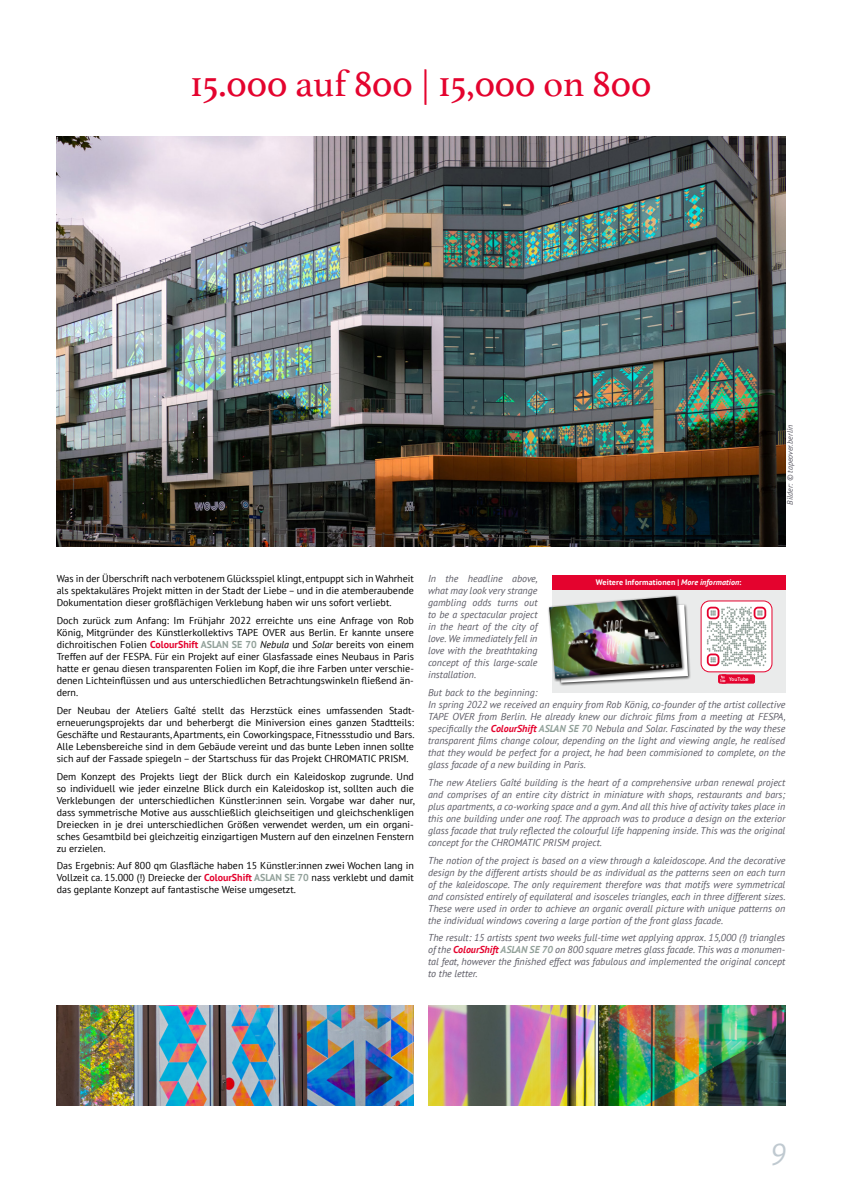
<style>
.page{position:relative;width:842px;height:1191px;background:#fff}
.page>*{position:absolute;margin:0;border:0;box-sizing:border-box;transform-origin:0 0}
.t1{font:38px "Athelas";color:#e4032e}
.t2{font:italic 30px "PT Sans";color:#bfc9d0}
.t3{font:italic 10px/12px "PT Sans";color:#5c5b65;text-align:justify}
.t4{font:10px/12px "PT Sans";color:#000;text-align:justify}
.t5{font:700 8px "PT Sans";letter-spacing:.015em;color:#fff}
.t6{font:italic 8px "PT Sans";color:#5c5b65}
.t7{font:500 5.2px "DIN Pro";color:#fff}
.s1{font-weight:700;color:#e4032e}
.s2{font-weight:700;color:#92a19a}
.s3{font-style:italic}
</style>
<div class="page">
<img style="left:57px;top:136px;width:728px;height:410px">
<img style="left:57px;top:1005px;width:357px;height:101px">
<img style="left:428px;top:1005px;width:357px;height:101px">
<div style="left:552px;top:584px;width:233px;height:109px;background:#eaebeb"></div>
<div style="left:556px;top:603px;width:135px;height:83px;background:#000;opacity:.75"></div>
<svg style="left:685px;top:604px;width:3px;height:78px"></svg>
<div style="left:552px;top:575px;width:233px;height:14px;background:#e4032e"></div>
<div style="left:547px;top:594px;width:138px;height:88px;background:#000;opacity:.75"></div>
<img style="left:549px;top:596px;width:133px;height:82px">
<div style="left:701px;top:601px;width:71px;height:71px;background:#fff;border-radius:9px"></div>
<svg style="left:707px;top:606px;width:59px;height:60px"></svg>
<div style="left:701px;top:600px;width:71px;height:72px;border:1px solid #e4032e;border-radius:9px"></div>
<div style="left:721px;top:674px;width:34px;height:9px;background:#e4032e;border-radius:2px"></div>
<div style="left:718px;top:674px;width:9px;height:9px;background:#e4032e;border-radius:2px"></div>
<svg style="left:720px;top:675px;width:5px;height:7px"></svg>
<h1 class="t1" style="left:191px;top:53px;width:462px">15.000 auf 800 | 15,000 on 800</h1>
<p class="t6" style="left:785px;top:505px;width:81px;rotate:-90deg">Bilder: © tapeover.berlin</p>
<p class="t4" style="left:57px;top:572px;width:359px">Was in der Überschrift nach verbotenem Glücksspiel klingt, entpuppt sich in Wahrheit als spektakuläres Projekt mitten in der Stadt der Liebe – und in die atemberaubende Dokumentation dieser großflächigen Verklebung haben wir uns sofort verliebt.</p>
<p class="t4" style="left:57px;top:614px;width:359px">Doch zurück zum Anfang: Im Frühjahr 2022 erreichte uns eine Anfrage von Rob König, Mitgründer des Künstlerkollektivs TAPE OVER aus Berlin. Er kannte unsere dichroitischen Folien <span class="s1">ColourShift</span> <span class="s2">ASLAN SE 70</span> <span class="s3">Nebula</span> und <span class="s3">Solar</span> bereits von einem Treffen auf der FESPA. Für ein Projekt auf einer Glasfassade eines Neubaus in Paris hatte er genau diesen transparenten Folien im Kopf, die ihre Farben unter verschie&shy;denen Lichteinflüssen und aus unterschiedlichen Betrachtungswinkeln fließend än&shy;dern.</p>
<p class="t4" style="left:57px;top:704px;width:359px">Der Neubau der Ateliers Gaîté stellt das Herzstück eines umfassenden Stadt&shy;erneuerungsprojekts dar und beherbergt die Miniversion eines ganzen Stadtteils:<br>Geschäfte und Restaurants, Apartments, ein Coworkingspace, Fitnessstudio und Bars.<br>Alle Lebensbereiche sind in dem Gebäude vereint und das bunte Leben innen sollte sich auf der Fassade spiegeln – der Startschuss für das Projekt CHROMATIC PRISM.</p>
<p class="t4" style="left:57px;top:769px;width:359px">Dem Konzept des Projekts liegt der Blick durch ein Kaleidoskop zugrunde. Und so individuell wie jeder einzelne Blick durch ein Kaleidoskop ist, sollten auch die Verklebungen der unterschiedlichen Künstler:innen sein. Vorgabe war daher nur, dass symmetrische Motive aus ausschließlich gleichseitigen und gleichschenkligen Dreiecken in je drei unterschiedlichen Größen verwendet werden, um ein organi&shy;sches Gesamtbild bei gleichzeitig einzigartigen Mustern auf den einzelnen Fenstern zu erzielen.</p>
<p class="t4" style="left:57px;top:859px;width:359px">Das Ergebnis: Auf 800 qm Glasfläche haben 15 Künstler:innen zwei Wochen lang in Vollzeit ca. 15.000 (!) Dreiecke der <span class="s1">ColourShift</span> <span class="s2">ASLAN SE 70</span> nass verklebt und damit das geplante Konzept auf fantastische Weise umgesetzt.</p>
<p class="t3" style="left:428px;top:572px;width:111px">In the headline above, what may look very strange gambling odds turns out to be a spectacular project in the heart of the city of love. We immediately fell in love with the breathtaking concept of this large-scale installation.</p>
<p class="t3" style="left:428px;top:686px;width:359px;text-align:left">But back to the beginning:<br>In spring 2022 we received an enquiry from Rob König, co-founder of the artist collective TAPE OVER from Berlin. He already knew our dichroic films from a meeting at FESPA, specifically the <span class="s1">ColourShift</span> <span class="s2">ASLAN SE 70</span> Nebula and Solar. Fascinated by the way these transparent films change colour, depending on the light and viewing angle, he realised that they would be perfect for a project, he had been commisioned to complete, on the glass facade of a new building in Paris.</p>
<p class="t3" style="left:428px;top:776px;width:359px">The new Ateliers Gaîté building is the heart of a comprehensive urban renewal project and comprises of an entire city district in miniature with shops, restaurants and bars; plus apartments, a co-working space and a gym. And all this hive of activity takes place in this one building under one roof. The approach was to produce a design on the exterior glass facade that truly reflected the colourful life happening inside. This was the original concept for the CHROMATIC PRISM project.</p>
<p class="t3" style="left:428px;top:853px;width:359px">The notion of the project is based on a view through a kaleidoscope. And the decorative design by the different artists should be as individual as the patterns seen on each turn of the kaleidoscope. The only requirement therefore was that motifs were symmetrical and consisted entirely of equilateral and isosceles triangles, each in three different sizes.<br>These were used in order to achieve an organic overall picture with unique patterns on the individual windows covering a large portion of the front glass facade.</p>
<p class="t3" style="left:428px;top:931px;width:359px">The result: 15 artists spent two weeks full-time wet applying approx. 15,000 (!) triangles of the <span class="s1">ColourShift</span> <span class="s2">ASLAN SE 70</span> on 800 square metres glass facade. This was a monumen&shy;tal feat, however the finished effect was fabulous and implemented the original concept to the letter.</p>
<p class="t5" style="left:596px;top:577px;width:147px">Weitere Informationen | <span class="s3">More information</span>:</p>
<p class="t7" style="left:729px;top:674px;width:21px">YouTube</p>
<h2 class="t2" style="left:770px;top:1135px;width:17px">9</h2>
</div>
